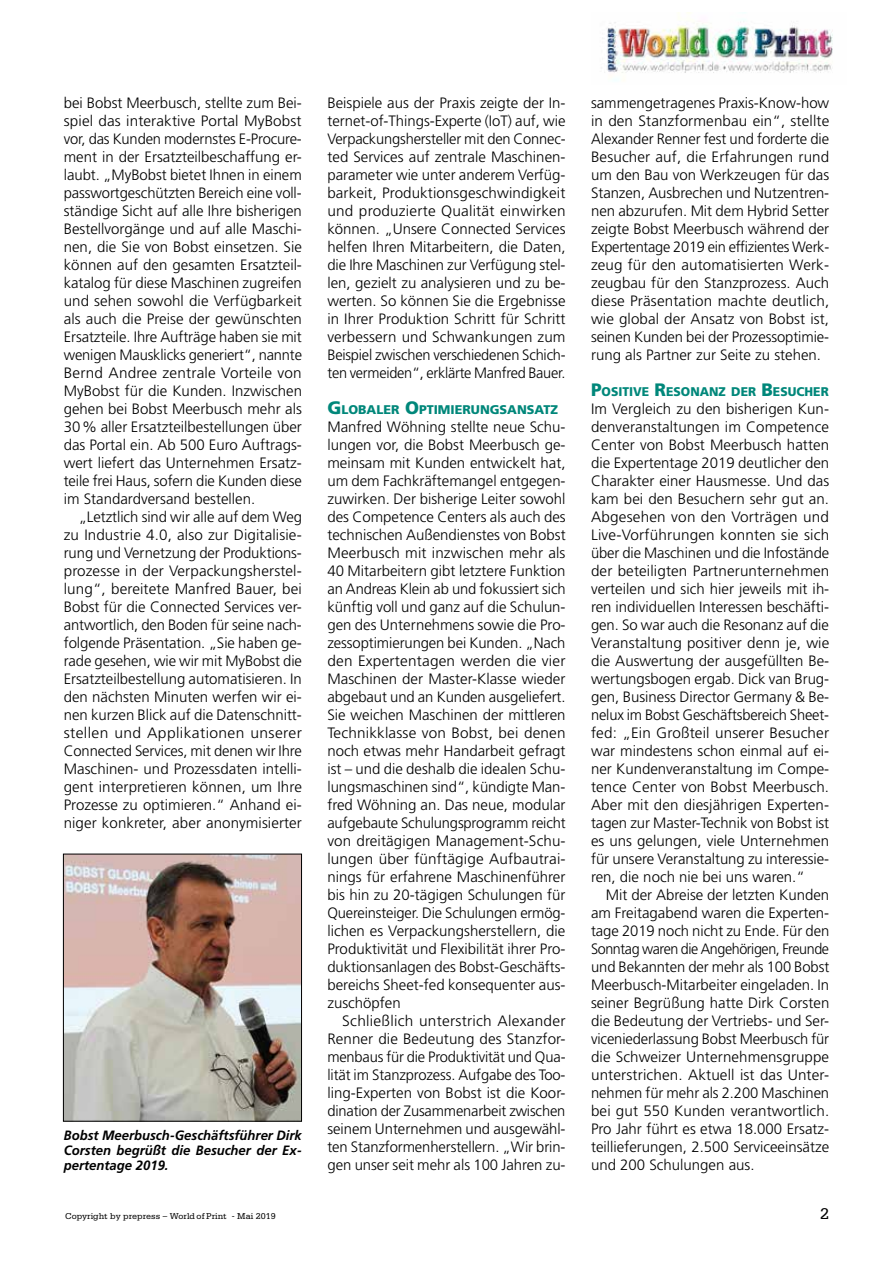
<style>
.page{position:relative;width:893px;height:1263px;background:#fff}
.page>*{position:absolute;margin:0;border:0;box-sizing:border-box;transform-origin:0 0}
.t1{font:16.5px "Serifa";color:#000}
.t2{font:300 15px/18px "Frutiger";color:#000;text-align:justify}
.t3{font:italic 700 13.5px/15px "Frutiger";color:#000;text-align:justify}
.t4{font:900 12.6px "Frutiger";color:#00877a;scale:.96 1}
.t5{font:900 12.6px "Frutiger";color:#00877a}
.t6{font:9px "Serifa";color:#000}
.s1{font-size:18px}
</style>
<div class="page">
<img style="left:65px;top:856px;width:235px;height:263px">
<div style="left:63px;top:854px;width:239px;height:267px;border:1px solid #000"></div>
<img style="left:602px;top:13px;width:231px;height:68px">
<p class="t2" style="left:64px;top:94px;width:240px">bei Bobst Meerbusch, stellte zum Bei&shy;spiel das interaktive Portal MyBobst vor, das Kunden modernstes E-Procure&shy;ment in der Ersatzteilbeschaffung er&shy;laubt. „MyBobst bietet Ihnen in einem passwortgeschützten Bereich eine voll&shy;ständige Sicht auf alle Ihre bisherigen Bestellvorgänge und auf alle Maschi&shy;nen, die Sie von Bobst einsetzen. Sie können auf den gesamten Ersatzteil&shy;katalog für diese Maschinen zugreifen und sehen sowohl die Verfügbarkeit als auch die Preise der gewünschten Ersatzteile. Ihre Aufträge haben sie mit wenigen Mausklicks generiert“, nannte Bernd Andree zentrale Vorteile von MyBobst für die Kunden. Inzwischen gehen bei Bobst Meerbusch mehr als 30 % aller Ersatzteilbestellungen über das Portal ein. Ab 500 Euro Auftrags&shy;wert liefert das Unternehmen Ersatz&shy;teile frei Haus, sofern die Kunden diese im Standardversand bestellen.</p>
<p class="t2" style="left:64px;top:508px;width:240px;text-indent:15px">„Letztlich sind wir alle auf dem Weg zu Industrie 4.0, also zur Digitalisie&shy;rung und Vernetzung der Produktions&shy;prozesse in der Verpackungsherstel&shy;lung“, bereitete Manfred Bauer, bei Bobst für die Connected Services ver&shy;antwortlich, den Boden für seine nach&shy;folgende Präsentation. „Sie haben ge&shy;rade gesehen, wie wir mit MyBobst die Ersatzteilbestellung automatisieren. In den nächsten Minuten werfen wir ei&shy;nen kurzen Blick auf die Datenschnitt&shy;stellen und Applikationen unserer Connected Services, mit denen wir Ihre Maschinen- und Prozessdaten intelli&shy;gent interpretieren können, um Ihre Prozesse zu optimieren.“ Anhand ei&shy;niger konkreter, aber anonymisierter</p>
<p class="t2" style="left:327px;top:94px;width:240px">Beispiele aus der Praxis zeigte der In&shy;ternet-of-Things-Experte (IoT) auf, wie Verpackungshersteller mit den Connec&shy;ted Services auf zentrale Maschinen&shy;parameter wie unter anderem Verfüg&shy;barkeit, Produktionsgeschwindigkeit und produzierte Qualität einwirken können. „Unsere Connected Services helfen Ihren Mitarbeitern, die Daten, die Ihre Maschinen zur Verfügung stel&shy;len, gezielt zu analysieren und zu be&shy;werten. So können Sie die Ergebnisse in Ihrer Produktion Schritt für Schritt verbessern und Schwankungen zum Beispiel zwischen verschiedenen Schich&shy;ten vermeiden“, erklärte Manfred Bauer.</p>
<p class="t5" style="left:327px;top:402px;width:232px"><span class="s1">G</span>LOBALER <span class="s1">O</span>PTIMIERUNGSANSATZ</p>
<p class="t2" style="left:327px;top:418px;width:240px">Manfred Wöhning stellte neue Schu&shy;lungen vor, die Bobst Meerbusch ge&shy;meinsam mit Kunden entwickelt hat, um dem Fachkräftemangel entgegen&shy;zuwirken. Der bisherige Leiter sowohl des Competence Centers als auch des technischen Außendienstes von Bobst Meerbusch mit inzwischen mehr als 40 Mitarbeitern gibt letztere Funktion an Andreas Klein ab und fokussiert sich künftig voll und ganz auf die Schulun&shy;gen des Unternehmens sowie die Pro&shy;zessoptimierungen bei Kunden. „Nach den Expertentagen werden die vier Maschinen der Master-Klasse wieder abgebaut und an Kunden ausgeliefert.<br>Sie weichen Maschinen der mittleren Technikklasse von Bobst, bei denen noch etwas mehr Handarbeit gefragt ist – und die deshalb die idealen Schu&shy;lungsmaschinen sind“, kündigte Man&shy;fred Wöhning an. Das neue, modular aufgebaute Schulungsprogramm reicht von dreitägigen Management-Schu&shy;lungen über fünftägige Aufbautrai&shy;nings für erfahrene Maschinenführer bis hin zu 20-tägigen Schulungen für Quereinsteiger. Die Schulungen ermög&shy;lichen es Verpackungsherstellern, die Produktivität und Flexibilität ihrer Pro&shy;duktionsanlagen des Bobst-Geschäfts&shy;bereichs Sheet-fed konsequenter aus&shy;zuschöpfen</p>
<p class="t2" style="left:327px;top:1012px;width:240px;text-indent:15px">Schließlich unterstrich Alexander Renner die Bedeutung des Stanzfor&shy;menbaus für die Produktivität und Qua&shy;lität im Stanzprozess. Aufgabe des Too&shy;ling-Experten von Bobst ist die Koor&shy;dination der Zusammenarbeit zwischen seinem Unternehmen und ausgewähl&shy;ten Stanzformenherstellern. „Wir brin&shy;gen unser seit mehr als 100 Jahren zu-</p>
<p class="t2" style="left:591px;top:94px;width:240px">sammengetragenes Praxis-Know-how in den Stanzformenbau ein“, stellte Alexander Renner fest und forderte die Besucher auf, die Erfahrungen rund um den Bau von Werkzeugen für das Stanzen, Ausbrechen und Nutzentren&shy;nen abzurufen. Mit dem Hybrid Setter zeigte Bobst Meerbusch während der Expertentage 2019 ein effizientes Werk&shy;zeug für den automatisierten Werk&shy;zeugbau für den Stanzprozess. Auch diese Präsentation machte deutlich, wie global der Ansatz von Bobst ist, seinen Kunden bei der Prozessoptimie&shy;rung als Partner zur Seite zu stehen.</p>
<p class="t4" style="left:591px;top:384px;width:249px"><span class="s1">P</span>OSITIVE <span class="s1">R</span>ESONANZ DER <span class="s1">B</span>ESUCHER</p>
<p class="t2" style="left:591px;top:400px;width:240px">Im Vergleich zu den bisherigen Kun&shy;denveranstaltungen im Competence Center von Bobst Meerbusch hatten die Expertentage 2019 deutlicher den Charakter einer Hausmesse. Und das kam bei den Besuchern sehr gut an.<br>Abgesehen von den Vorträgen und Live-Vorführungen konnten sie sich über die Maschinen und die Infostände der beteiligten Partnerunternehmen verteilen und sich hier jeweils mit ih&shy;ren individuellen Interessen beschäfti&shy;gen. So war auch die Resonanz auf die Veranstaltung positiver denn je, wie die Auswertung der ausgefüllten Be&shy;wertungsbogen ergab. Dick van Brug&shy;gen, Business Director Germany &amp; Be&shy;nelux im Bobst Geschäftsbereich Sheet&shy;fed: „Ein Großteil unserer Besucher war mindestens schon einmal auf ei&shy;ner Kundenveranstaltung im Compe&shy;tence Center von Bobst Meerbusch.<br>Aber mit den diesjährigen Experten&shy;tagen zur Master-Technik von Bobst ist es uns gelungen, viele Unternehmen für unsere Veranstaltung zu interessie&shy;ren, die noch nie bei uns waren.“</p>
<p class="t2" style="left:591px;top:886px;width:240px;text-indent:15px">Mit der Abreise der letzten Kunden am Freitagabend waren die Experten&shy;tage 2019 noch nicht zu Ende. Für den Sonntag waren die Angehörigen, Freunde und Bekannten der mehr als 100 Bobst Meerbusch-Mitarbeiter eingeladen. In seiner Begrüßung hatte Dirk Corsten die Bedeutung der Vertriebs- und Ser&shy;viceniederlassung Bobst Meerbusch für die Schweizer Unternehmensgruppe unterstrichen. Aktuell ist das Unter&shy;nehmen für mehr als 2.200 Maschinen bei gut 550 Kunden verantwortlich.<br>Pro Jahr führt es etwa 18.000 Ersatz&shy;teillieferungen, 2.500 Serviceeinsätze und 200 Schulungen aus.</p>
<p class="t3" style="left:64px;top:1128px;width:240px">Bobst Meerbusch-Geschäftsführer Dirk Corsten begrüßt die Besucher der Ex&shy;pertentage 2019.</p>
<p class="t6" style="left:65px;top:1211px;width:212px">Copyright by prepress – World of Print - Mai 2019</p>
<p class="t1" style="left:820px;top:1205px;width:11px">2</p>
</div>
